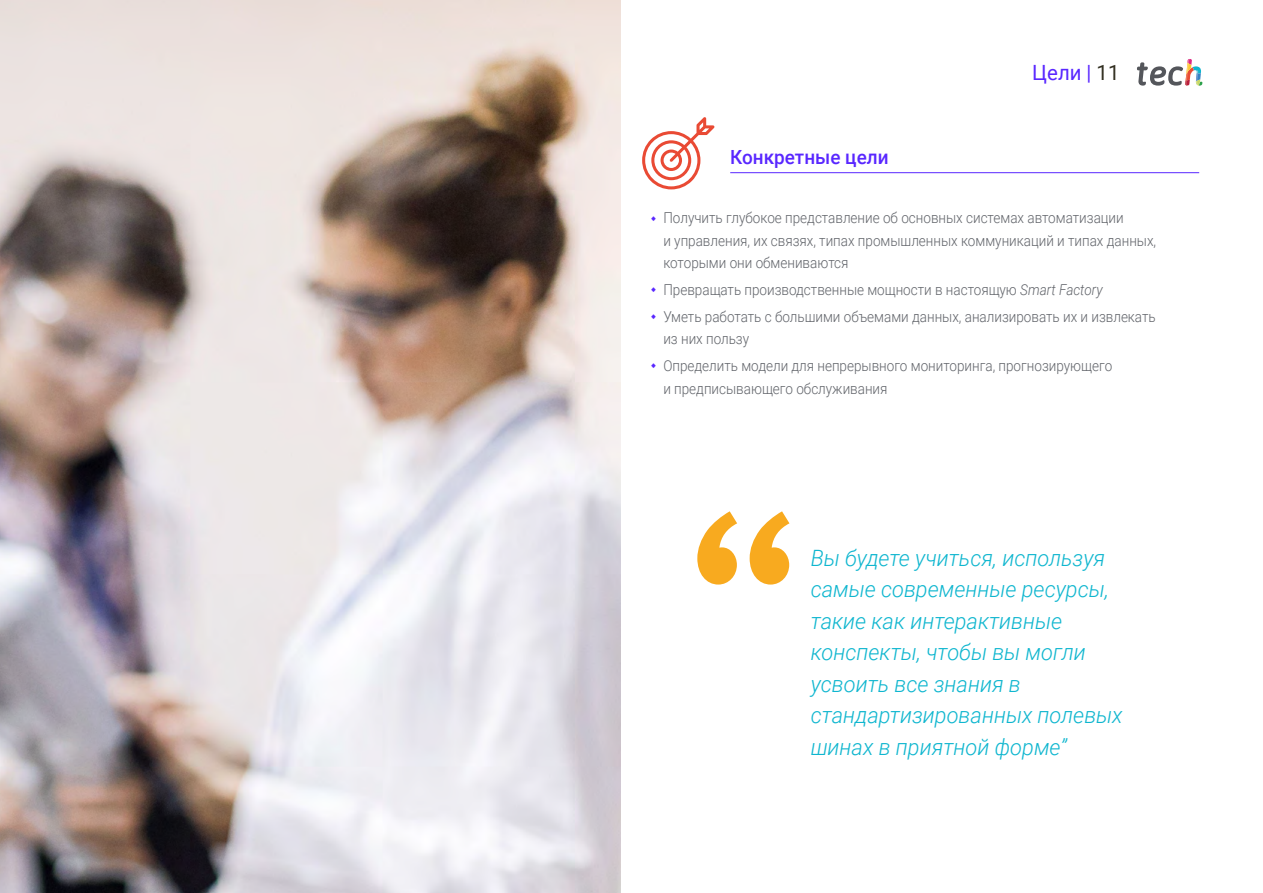
<style>
.page{position:relative;width:1263px;height:893px;background:#fff}
.page>*{position:absolute;margin:0;border:0;box-sizing:border-box;transform-origin:0 0}
.t1{font:italic 300 22.5px/31.5px "Roboto";color:#0fb6cf}
.t2{font:21px "Roboto";color:#5927ff}
.t3{font:500 19.5px "Roboto";color:#5927ff}
.t4{font:300 15px/22.5px "Roboto";color:#61646a;scale:.9 1}
.s1{color:#312e20}
.s2{font-style:italic}
</style>
<div class="page">
<hr style="left:730px;top:172px;width:469px;height:1px;background:#5927ff">
<svg style="left:642px;top:117px;width:72px;height:72px"></svg>
<img style="left:0;top:0;width:621px;height:893px">
<svg style="left:697px;top:511px;width:92px;height:74px"></svg>
<svg style="left:1137px;top:59px;width:65px;height:27px"></svg>
<h3 class="t3" style="left:730px;top:144px;width:160px">Конкретные цели</h3>
<h2 class="t2" style="left:1032px;top:57px;width:89px">Цели | <span class="s1">11</span></h2>
<p class="t4" style="left:663px;top:206px;width:549px">Получить глубокое представление об основных системах автоматизации<br>и управления, их связях, типах промышленных коммуникаций и типах данных, которыми они обмениваются</p>
<p class="t4" style="left:663px;top:276px;width:549px;line-height:26.7px">Превращать производственные мощности в настоящую <span class="s2">Smart Factory<br></span>Уметь работать с большими объемами данных, анализировать их и извлекать</p>
<p class="t4" style="left:663px;top:325px;width:500px;line-height:26.7px">из них пользу<br>Определить модели для непрерывного мониторинга, прогнозирующего</p>
<p class="t4" style="left:663px;top:376px;width:251px">и предписывающего обслуживания</p>
<h1 class="t1" style="left:811px;top:541px;width:313px">Вы будете учиться, используя самые современные ресурсы, такие как интерактивные конспекты, чтобы вы могли усвоить все знания в стандартизированных полевых шинах в приятной форме”</h1>
</div>
